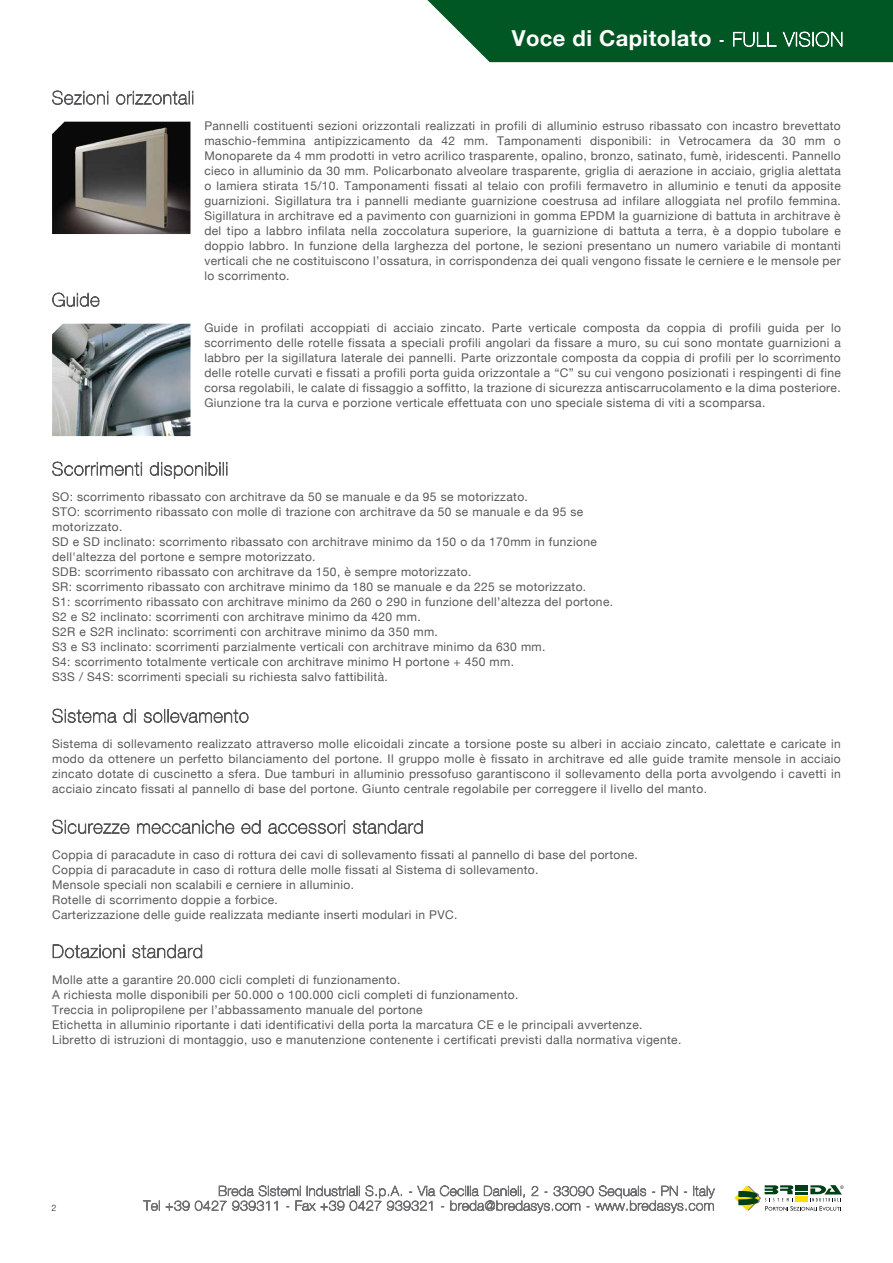
<style>
.page{position:relative;width:893px;height:1263px;background:#fff}
.page>*{position:absolute;margin:0;border:0;box-sizing:border-box;transform-origin:0 0}
.t1{font:700 21.9px "Helvetica Neue";letter-spacing:.02em;color:#fff}
.t2{font:12px/15px "Helvetica Neue";letter-spacing:.03em;color:#58585a}
.t3{font:9px "Helvetica Neue";color:#58585a}
.s1{font-family:"Helvetica Neue LT Std";font-weight:200;font-size:19.35px}
</style>
<div class="page">
<img style="left:52px;top:324px;width:138px;height:112px">
<svg style="left:52px;top:90px;width:56px;height:15px"></svg>
<svg style="left:116px;top:91px;width:77px;height:14px"></svg>
<svg style="left:52px;top:461px;width:90px;height:15px"></svg>
<svg style="left:150px;top:462px;width:77px;height:17px"></svg>
<svg style="left:52px;top:292px;width:48px;height:15px"></svg>
<svg style="left:52px;top:708px;width:65px;height:15px"></svg>
<svg style="left:123px;top:709px;width:13px;height:14px"></svg>
<svg style="left:143px;top:709px;width:106px;height:14px"></svg>
<svg style="left:52px;top:819px;width:78px;height:15px"></svg>
<svg style="left:137px;top:820px;width:98px;height:14px"></svg>
<svg style="left:241px;top:820px;width:20px;height:14px"></svg>
<svg style="left:268px;top:820px;width:77px;height:14px"></svg>
<svg style="left:353px;top:820px;width:70px;height:14px"></svg>
<svg style="left:734px;top:1185px;width:110px;height:26px"></svg>
<svg style="left:143px;top:1185px;width:572px;height:28px"></svg>
<svg style="left:52px;top:944px;width:72px;height:15px"></svg>
<svg style="left:132px;top:944px;width:70px;height:15px"></svg>
<svg style="left:427px;top:0;width:466px;height:62px;background:#156435"></svg>
<img style="left:52px;top:122px;width:138px;height:112px">
<h1 class="t1" style="left:512px;top:21px;width:333px">Voce di Capitolato <span class="s1">- FULL VISION</span></h1>
<p class="t2" style="left:204px;top:118px;width:638px;text-align:justify">Pannelli costituenti sezioni orizzontali realizzati in profili di alluminio estruso ribassato con incastro brevettato maschio-femmina antipizzicamento da 42 mm. Tamponamenti disponibili: in Vetrocamera da 30 mm o Monoparete da 4 mm prodotti in vetro acrilico trasparente, opalino, bronzo, satinato, fumè, iridescenti. Pannello cieco in alluminio da 30 mm. Policarbonato alveolare trasparente, griglia di aerazione in acciaio, griglia alettata o lamiera stirata 15/10. Tamponamenti fissati al telaio con profili fermavetro in alluminio e tenuti da apposite guarnizioni. Sigillatura tra i pannelli mediante guarnizione coestrusa ad infilare alloggiata nel profilo femmina.<br>Sigillatura in architrave ed a pavimento con guarnizioni in gomma EPDM la guarnizione di battuta in architrave è del tipo a labbro infilata nella zoccolatura superiore, la guarnizione di battuta a terra, è a doppio tubolare e doppio labbro. In funzione della larghezza del portone, le sezioni presentano un numero variabile di montanti verticali che ne costituiscono l’ossatura, in corrispondenza dei quali vengono fissate le cerniere e le mensole per lo scorrimento.</p>
<p class="t2" style="left:204px;top:320px;width:638px;text-align:justify">Guide in profilati accoppiati di acciaio zincato. Parte verticale composta da coppia di profili guida per lo scorrimento delle rotelle fissata a speciali profili angolari da fissare a muro, su cui sono montate guarnizioni a labbro per la sigillatura laterale dei pannelli. Parte orizzontale composta da coppia di profili per lo scorrimento delle rotelle curvati e fissati a profili porta guida orizzontale a “C” su cui vengono posizionati i respingenti di fine corsa regolabili, le calate di fissaggio a soffitto, la trazione di sicurezza antiscarrucolamento e la dima posteriore.<br>Giunzione tra la curva e porzione verticale effettuata con uno speciale sistema di viti a scomparsa.</p>
<p class="t2" style="left:52px;top:489px;width:562px">SO: scorrimento ribassato con architrave da 50 se manuale e da 95 se motorizzato.<br>STO: scorrimento ribassato con molle di trazione con architrave da 50 se manuale e da 95 se motorizzato.<br>SD e SD inclinato: scorrimento ribassato con architrave minimo da 150 o da 170mm in funzione dell'altezza del portone e sempre motorizzato.<br>SDB: scorrimento ribassato con architrave da 150, è sempre motorizzato.<br>SR: scorrimento ribassato con architrave minimo da 180 se manuale e da 225 se motorizzato.<br>S1: scorrimento ribassato con architrave minimo da 260 o 290 in funzione dell’altezza del portone.<br>S2 e S2 inclinato: scorrimenti con architrave minimo da 420 mm.<br>S2R e S2R inclinato: scorrimenti con architrave minimo da 350 mm.<br>S3 e S3 inclinato: scorrimenti parzialmente verticali con architrave minimo da 630 mm.<br>S4: scorrimento totalmente verticale con architrave minimo H portone + 450 mm.<br>S3S / S4S: scorrimenti speciali su richiesta salvo fattibilità.</p>
<p class="t2" style="left:52px;top:736px;width:790px;text-align:justify">Sistema di sollevamento realizzato attraverso molle elicoidali zincate a torsione poste su alberi in acciaio zincato, calettate e caricate in modo da ottenere un perfetto bilanciamento del portone. Il gruppo molle è fissato in architrave ed alle guide tramite mensole in acciaio zincato dotate di cuscinetto a sfera. Due tamburi in alluminio pressofuso garantiscono il sollevamento della porta avvolgendo i cavetti in acciaio zincato fissati al pannello di base del portone. Giunto centrale regolabile per correggere il livello del manto.</p>
<p class="t2" style="left:52px;top:847px;width:587px">Coppia di paracadute in caso di rottura dei cavi di sollevamento fissati al pannello di base del portone.<br>Coppia di paracadute in caso di rottura delle molle fissati al Sistema di sollevamento.<br>Mensole speciali non scalabili e cerniere in alluminio.<br>Rotelle di scorrimento doppie a forbice.<br>Carterizzazione delle guide realizzata mediante inserti modulari in PVC.</p>
<p class="t2" style="left:52px;top:972px;width:631px">Molle atte a garantire 20.000 cicli completi di funzionamento.<br>A richiesta molle disponibili per 50.000 o 100.000 cicli completi di funzionamento.<br>Treccia in polipropilene per l’abbassamento manuale del portone<br>Etichetta in alluminio riportante i dati identificativi della porta la marcatura CE e le principali avvertenze.<br>Libretto di istruzioni di montaggio, uso e manutenzione contenente i certificati previsti dalla normativa vigente.</p>
<p class="t3" style="left:51px;top:1202px;width:7px">2</p>
</div>
